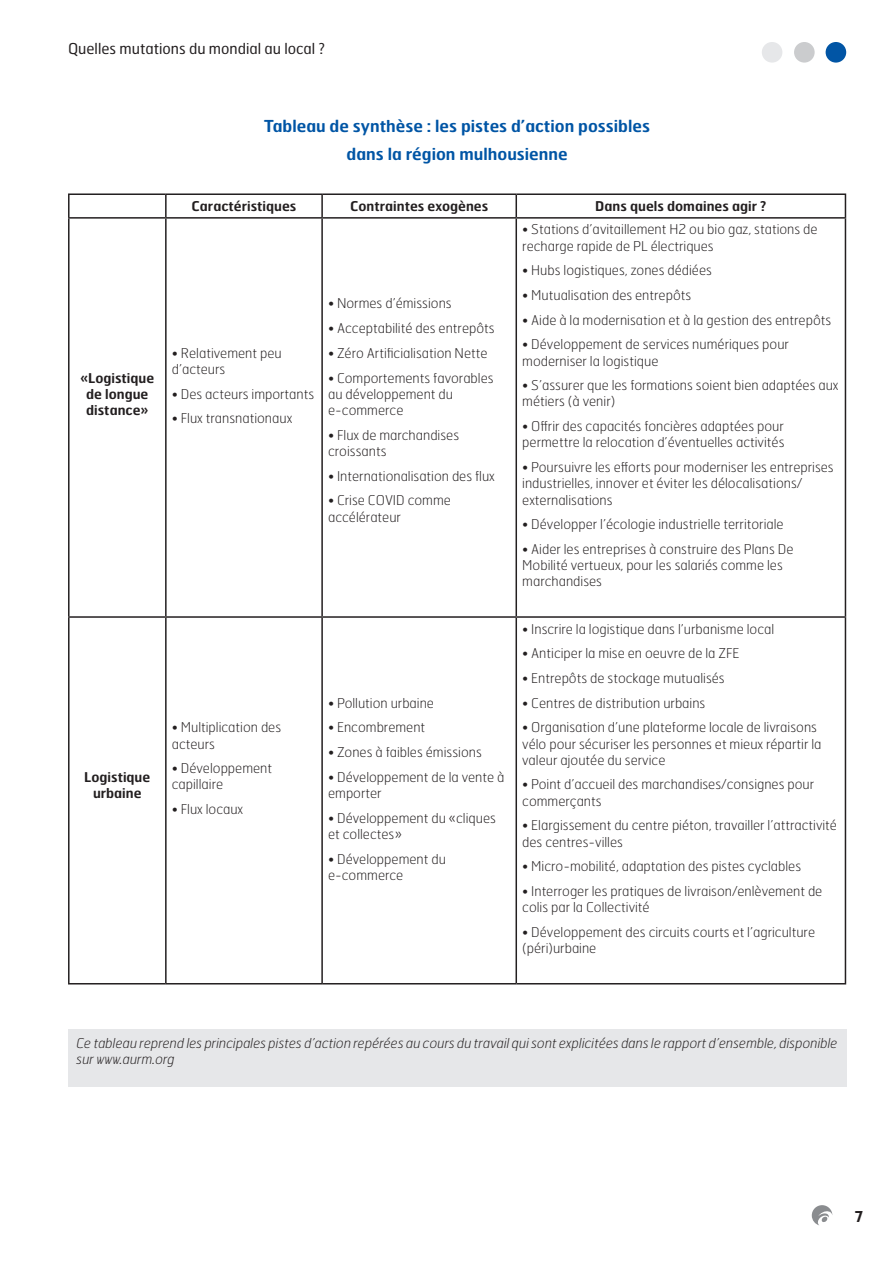
<style>
.page{position:relative;width:893px;height:1263px;background:#fff}
.page>*{position:absolute;margin:0;border:0;box-sizing:border-box;transform-origin:0 0}
.t1{font:600 16.5px/28.3px "Hermes FB";color:#0155a5;text-align:center}
.t2{font:15px "Hermes FB";color:#231f20}
.t3{font:600 15px "Hermes FB";color:#231f20}
.t4{font:100 13.5px/16.2px "Hermes FB";color:#231f20}
.t5{font:italic 100 13.5px/16.2px "Hermes FB";color:#231f20}
.t6{font:600 13.5px/16.2px "Hermes FB";color:#231f20;text-align:center}
</style>
<div class="page">
<div style="left:826px;top:42px;width:20px;height:21px;background:#0155a5;border-radius:50%"></div>
<div style="left:794px;top:42px;width:21px;height:21px;background:#cbccce;border-radius:50%"></div>
<div style="left:762px;top:42px;width:20px;height:21px;background:#e6e7e9;border-radius:50%"></div>
<svg style="left:812px;top:1205px;width:20px;height:20px"></svg>
<hr style="left:68px;top:193px;width:98px;height:2px;background:#231f20">
<hr style="left:68px;top:195px;width:2px;height:22px;background:#231f20">
<hr style="left:166px;top:193px;width:156px;height:2px;background:#231f20">
<hr style="left:165px;top:195px;width:2px;height:22px;background:#231f20">
<hr style="left:322px;top:193px;width:194px;height:2px;background:#231f20">
<hr style="left:321px;top:195px;width:2px;height:22px;background:#231f20">
<hr style="left:516px;top:193px;width:330px;height:2px;background:#231f20">
<hr style="left:515px;top:195px;width:2px;height:22px;background:#231f20">
<svg style="left:845px;top:195px;width:1px;height:22px"></svg>
<hr style="left:68px;top:217px;width:98px;height:2px;background:#231f20">
<hr style="left:68px;top:219px;width:2px;height:397px;background:#231f20">
<hr style="left:166px;top:217px;width:156px;height:2px;background:#231f20">
<hr style="left:165px;top:219px;width:2px;height:397px;background:#231f20">
<hr style="left:322px;top:217px;width:194px;height:2px;background:#231f20">
<hr style="left:321px;top:219px;width:2px;height:397px;background:#231f20">
<hr style="left:516px;top:217px;width:330px;height:2px;background:#231f20">
<hr style="left:515px;top:219px;width:2px;height:397px;background:#231f20">
<hr style="left:845px;top:219px;width:1px;height:397px;background:#231f20">
<hr style="left:68px;top:616px;width:98px;height:2px;background:#231f20">
<hr style="left:68px;top:618px;width:2px;height:365px;background:#231f20">
<hr style="left:166px;top:616px;width:156px;height:2px;background:#231f20">
<hr style="left:165px;top:618px;width:2px;height:365px;background:#231f20">
<hr style="left:322px;top:616px;width:194px;height:2px;background:#231f20">
<hr style="left:321px;top:618px;width:2px;height:365px;background:#231f20">
<hr style="left:516px;top:616px;width:330px;height:2px;background:#231f20">
<hr style="left:515px;top:618px;width:2px;height:365px;background:#231f20">
<hr style="left:845px;top:618px;width:1px;height:365px;background:#231f20">
<hr style="left:68px;top:983px;width:98px;height:1px;background:#231f20">
<hr style="left:166px;top:983px;width:156px;height:1px;background:#231f20">
<hr style="left:322px;top:983px;width:194px;height:1px;background:#231f20">
<hr style="left:516px;top:983px;width:330px;height:1px;background:#231f20">
<div style="left:68px;top:1029px;width:778px;height:57px;background:#e6e7e9"></div>
<p class="t2" style="left:68px;top:39px;width:259px">Quelles mutations du mondial au local ?</p>
<p class="t1" style="left:264px;top:111px;width:387px">Tableau de synthèse : les pistes d’action possibles dans la région mulhousienne</p>
<p class="t6" style="left:80px;top:369px;width:75px">«Logistique de longue distance»</p>
<p class="t6" style="left:84px;top:768px;width:67px">Logistique urbaine</p>
<p class="t6" style="left:192px;top:197px;width:106px">Caractéristiques</p>
<p class="t6" style="left:350px;top:197px;width:140px">Contraintes exogènes</p>
<p class="t6" style="left:595px;top:197px;width:173px">Dans quels domaines agir ?</p>
<p class="t4" style="left:172px;top:344px;width:111px">• Relativement peu d’acteurs</p>
<p class="t4" style="left:172px;top:385px;width:144px">• Des acteurs importants</p>
<p class="t4" style="left:172px;top:410px;width:122px">• Flux transnationaux</p>
<p class="t4" style="left:328px;top:295px;width:125px">• Normes d’émissions</p>
<p class="t4" style="left:328px;top:320px;width:168px">• Acceptabilité des entrepôts</p>
<p class="t4" style="left:328px;top:344px;width:161px">• Zéro Artificialisation Nette</p>
<p class="t4" style="left:328px;top:369px;width:167px">• Comportements favorables au développement du e-commerce</p>
<p class="t4" style="left:328px;top:426px;width:133px">• Flux de marchandises croissants</p>
<p class="t4" style="left:328px;top:467px;width:168px">• Internationalisation des flux</p>
<p class="t4" style="left:328px;top:492px;width:124px">• Crise COVID comme accélérateur</p>
<p class="t4" style="left:172px;top:719px;width:111px">• Multiplication des acteurs</p>
<p class="t4" style="left:172px;top:760px;width:102px">• Développement capillaire</p>
<p class="t4" style="left:172px;top:801px;width:73px">• Flux locaux</p>
<p class="t4" style="left:328px;top:694px;width:107px">• Pollution urbaine</p>
<p class="t4" style="left:328px;top:719px;width:99px">• Encombrement</p>
<p class="t4" style="left:328px;top:744px;width:155px">• Zones à faibles émissions</p>
<p class="t4" style="left:328px;top:768px;width:178px">• Développement de la vente à emporter</p>
<p class="t4" style="left:328px;top:809px;width:169px">• Développement du «cliques et collectes»</p>
<p class="t4" style="left:328px;top:850px;width:119px">• Développement du e-commerce</p>
<p class="t4" style="left:522px;top:221px;width:297px">• Stations d’avitaillement H2 ou bio gaz, stations de recharge rapide de PL électriques</p>
<p class="t4" style="left:522px;top:262px;width:191px">• Hubs logistiques, zones dédiées</p>
<p class="t4" style="left:522px;top:287px;width:171px">• Mutualisation des entrepôts</p>
<p class="t4" style="left:522px;top:311px;width:311px">• Aide à la modernisation et à la gestion des entrepôts</p>
<p class="t4" style="left:522px;top:336px;width:268px">• Développement de services numériques pour moderniser la logistique</p>
<p class="t4" style="left:522px;top:377px;width:318px">• S’assurer que les formations soient bien adaptées aux métiers (à venir)</p>
<p class="t4" style="left:522px;top:418px;width:264px">• Offrir des capacités foncières adaptées pour permettre la relocation d’éventuelles activités</p>
<p class="t4" style="left:522px;top:459px;width:313px">• Poursuivre les efforts pour moderniser les entreprises industrielles, innover et éviter les délocalisations/ externalisations</p>
<p class="t4" style="left:522px;top:516px;width:263px">• Développer l’écologie industrielle territoriale</p>
<p class="t4" style="left:522px;top:541px;width:273px">• Aider les entreprises à construire des Plans De<br>Mobilité vertueux, pour les salariés comme les marchandises</p>
<p class="t4" style="left:522px;top:620px;width:253px">• Inscrire la logistique dans l’urbanisme local</p>
<p class="t4" style="left:522px;top:645px;width:219px">• Anticiper la mise en oeuvre de la ZFE</p>
<p class="t4" style="left:522px;top:669px;width:204px">• Entrepôts de stockage mutualisés</p>
<p class="t4" style="left:522px;top:694px;width:185px">• Centres de distribution urbains</p>
<p class="t4" style="left:522px;top:719px;width:301px">• Organisation d’une plateforme locale de livraisons vélo pour sécuriser les personnes et mieux répartir la valeur ajoutée du service</p>
<p class="t4" style="left:522px;top:776px;width:293px">• Point d’accueil des marchandises/consignes pour commerçants</p>
<p class="t4" style="left:522px;top:817px;width:316px">• Elargissement du centre piéton, travailler l’attractivité des centres-villes</p>
<p class="t4" style="left:522px;top:858px;width:280px">• Micro-mobilité, adaptation des pistes cyclables</p>
<p class="t4" style="left:522px;top:883px;width:302px">• Interroger les pratiques de livraison/enlèvement de colis par la Collectivité</p>
<p class="t4" style="left:522px;top:923px;width:294px">• Développement des circuits courts et l’agriculture (péri)urbaine</p>
<p class="t5" style="left:77px;top:1035px;width:763px">Ce tableau reprend les principales pistes d’action repérées au cours du travail qui sont explicitées dans le rapport d’ensemble, disponible sur www.aurm.org</p>
<p class="t3" style="left:855px;top:1207px;width:10px">7</p>
</div>
